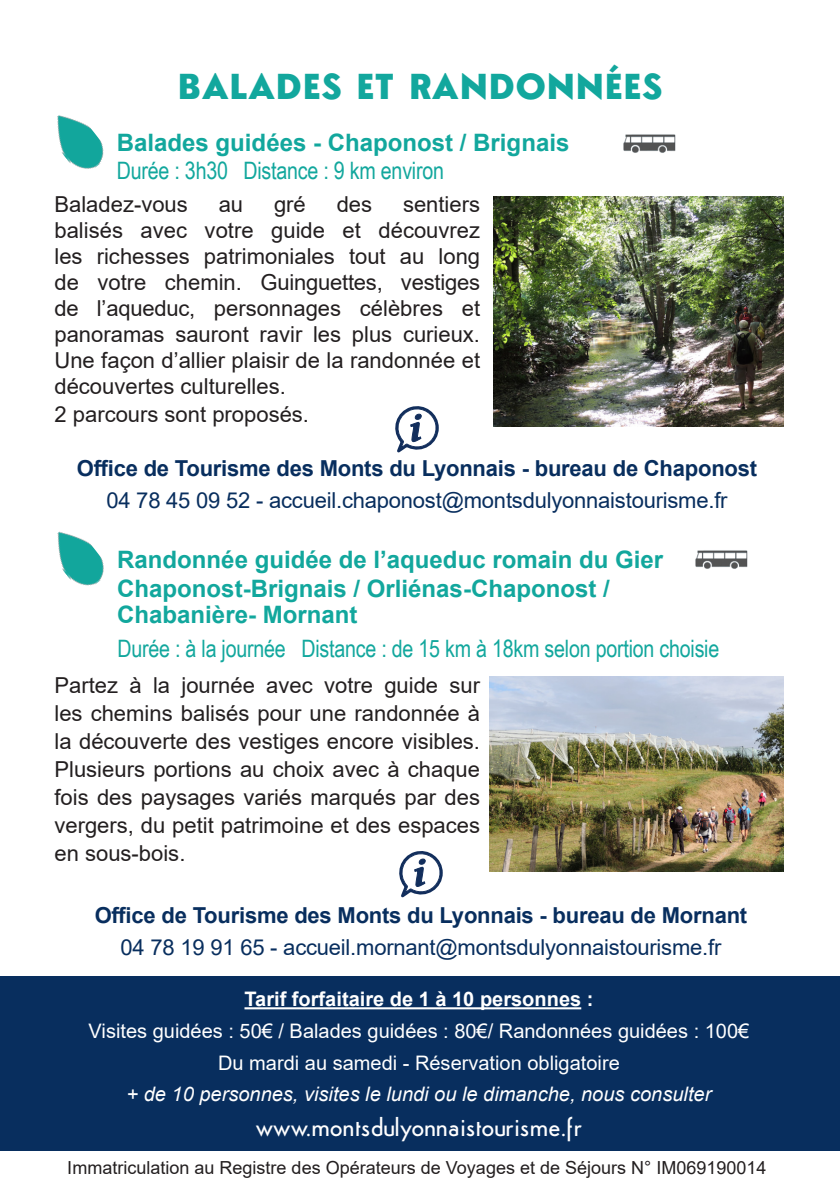
<style>
.page{position:relative;width:840px;height:1191px;background:#fff}
.page>*{position:absolute;margin:0;border:0;box-sizing:border-box;transform-origin:0 0}
.t1{font:700 36px "Semplicita";color:#12a79d}
.t2{font:700 24px "Arial";color:#12a79d}
.t3{font:24px "Arial Narrow";letter-spacing:-.01em;color:#12a79d}
.t4{font:500 24px "Semplicita";color:#fff}
.t5{font:22px/26px "Arial";color:#231f20;text-align:justify}
.t6{font:22px "Arial";letter-spacing:-.01em;color:#082e5e}
.t7{font:700 22px "Arial";letter-spacing:-.01em;color:#082e5e}
.t8{font:20px "Arial";color:#fff}
.t9{font:italic 20px "Arial";color:#fff}
.t10{font:700 20px "Arial";color:#fff}
.t11{font:18px "Arial";color:#231f20}
</style>
<div class="page">
<svg style="left:399px;top:851px;width:44px;height:47px"></svg>
<svg style="left:395px;top:406px;width:44px;height:47px"></svg>
<img style="left:57px;top:115px;width:47px;height:54px">
<img style="left:57px;top:531px;width:47px;height:55px">
<img style="left:493px;top:196px;width:290px;height:230px">
<img style="left:489px;top:676px;width:293px;height:196px">
<div style="left:0;top:976px;width:839px;height:175px;background:#082e5e"></div>
<hr style="left:244px;top:1007px;width:337px;height:2px;background:#fff">
<img style="left:623px;top:134px;width:53px;height:19px">
<img style="left:695px;top:550px;width:53px;height:19px">
<p class="t1" style="left:177px;top:61px;width:486px">BALADES ET RANDONNÉES</p>
<p class="t2" style="left:117px;top:126px;width:454px">Balades guidées - Chaponost / Brignais</p>
<p class="t3" style="left:117px;top:153px;width:328px">Durée : 3h30 Distance : 9 km environ</p>
<p class="t5" style="left:54px;top:191px;width:135px">Baladez-vous</p>
<p class="t5" style="left:219px;top:191px;width:26px">au</p>
<p class="t5" style="left:274px;top:191px;width:33px">gré</p>
<p class="t5" style="left:336px;top:191px;width:37px">des</p>
<p class="t5" style="left:54px;top:191px;width:427px;text-indent:348px">sentiers balisés avec votre guide et découvrez les richesses patrimoniales tout au long de votre chemin. Guinguettes, vestiges de l’aqueduc, personnages célèbres et panoramas sauront ravir les plus curieux.<br>Une façon d’allier plaisir de la randonnée et découvertes culturelles.</p>
<p class="t5" style="left:54px;top:401px;width:256px">2 parcours sont proposés.</p>
<p class="t7" style="left:77px;top:453px;width:681px">Office de Tourisme des Monts du Lyonnais - bureau de Chaponost</p>
<p class="t6" style="left:106px;top:485px;width:622px">04 78 45 09 52 - accueil.chaponost@montsdulyonnaistourisme.fr</p>
<p class="t2" style="left:117px;top:542px;width:547px">Randonnée guidée de l’aqueduc romain du Gier</p>
<p class="t2" style="left:117px;top:571px;width:494px">Chaponost-Brignais / Orliénas-Chaponost /</p>
<p class="t2" style="left:117px;top:597px;width:242px">Chabanière- Mornant</p>
<p class="t3" style="left:117px;top:631px;width:603px">Durée : à la journée Distance : de 15 km à 18km selon portion choisie</p>
<p class="t5" style="left:54px;top:670px;width:427px;line-height:28px">Partez à la journée avec votre guide sur les chemins balisés pour une randonnée à la découverte des vestiges encore visibles.<br>Plusieurs portions au choix avec à chaque fois des paysages variés marqués par des vergers, du petit patrimoine et des espaces en sous-bois.</p>
<p class="t7" style="left:95px;top:899px;width:653px">Office de Tourisme des Monts du Lyonnais - bureau de Mornant</p>
<p class="t6" style="left:120px;top:932px;width:602px">04 78 19 91 65 - accueil.mornant@montsdulyonnaistourisme.fr</p>
<p class="t10" style="left:244px;top:985px;width:350px">Tarif forfaitaire de 1 à 10 personnes :</p>
<p class="t8" style="left:88px;top:1017px;width:662px">Visites guidées : 50€ / Balades guidées : 80€/ Randonnées guidées : 100€</p>
<p class="t8" style="left:218px;top:1048px;width:403px">Du mardi au samedi - Réservation obligatoire</p>
<p class="t9" style="left:126px;top:1081px;width:586px">+ de 10 personnes, visites le lundi ou le dimanche, nous consulter</p>
<p class="t4" style="left:256px;top:1111px;width:327px">www.montsdulyonnaistourisme.fr</p>
<p class="t11" style="left:67px;top:1155px;width:700px">Immatriculation au Registre des Opérateurs de Voyages et de Séjours N° IM069190014</p>
</div>
